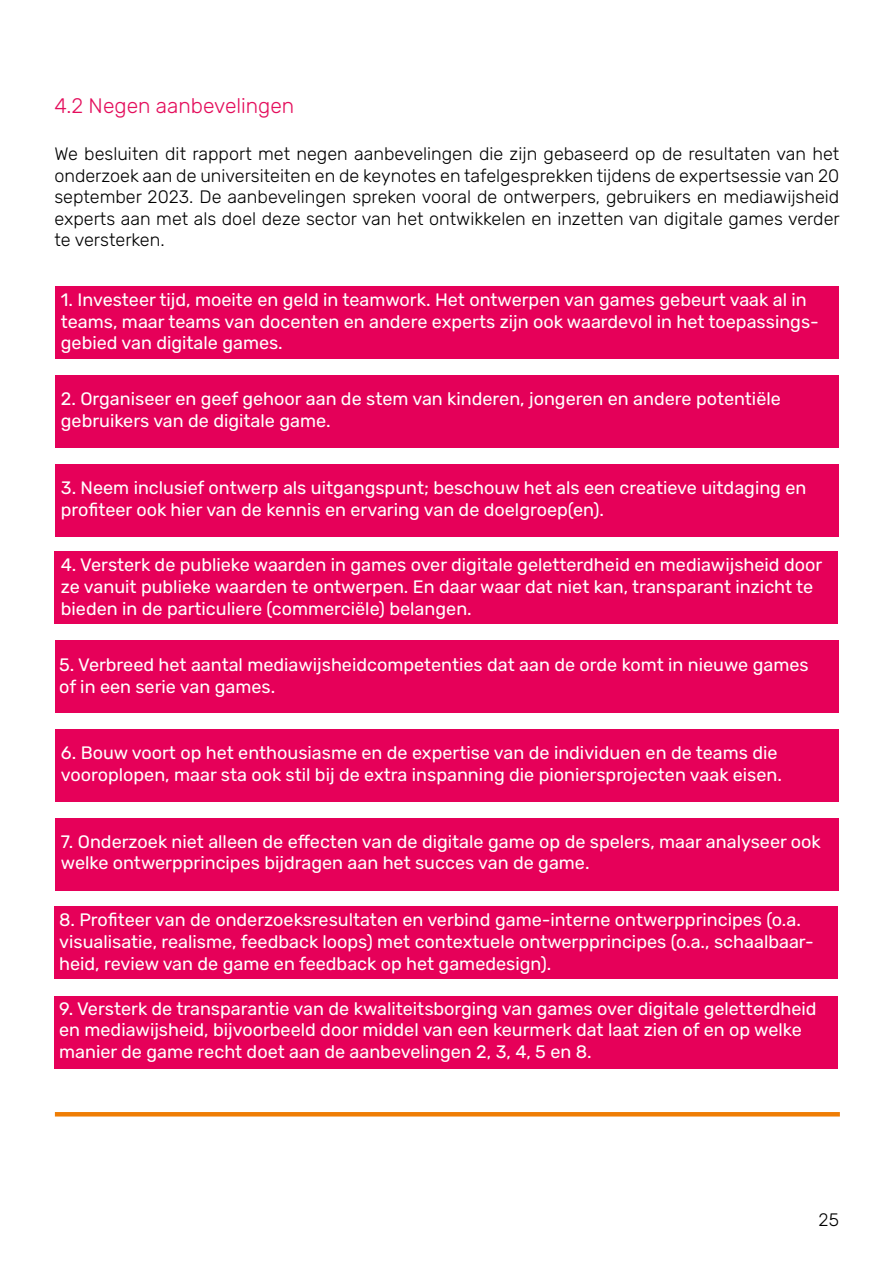
<style>
.page{position:relative;width:893px;height:1263px;background:#fff}
.page>*{position:absolute;margin:0;border:0;box-sizing:border-box;transform-origin:0 0}
.t1{font:300 21px "Rubik";color:#e40e5c}
.t2{font:18px/21.6px "Rubik";color:#fff}
.t3{font:300 18px/21.6px "Rubik";color:#000;text-align:justify}
</style>
<div class="page">
<div style="left:54px;top:551px;width:784px;height:72px;background:#e60059"></div>
<div style="left:55px;top:640px;width:784px;height:73px;background:#e60059"></div>
<div style="left:55px;top:729px;width:784px;height:73px;background:#e60059"></div>
<div style="left:55px;top:818px;width:784px;height:72px;background:#e60059"></div>
<div style="left:54px;top:906px;width:784px;height:73px;background:#e60059"></div>
<div style="left:54px;top:996px;width:784px;height:72px;background:#e60059"></div>
<div style="left:55px;top:286px;width:783px;height:73px;background:#e60059"></div>
<div style="left:56px;top:375px;width:783px;height:73px;background:#e40059"></div>
<div style="left:56px;top:465px;width:783px;height:72px;background:#e60059"></div>
<hr style="left:55px;top:1112px;width:785px;height:4px;background:#ef7d04">
<p class="t1" style="left:54px;top:94px;width:241px">4.2 Negen aanbevelingen</p>
<p class="t3" style="left:54px;top:143px;width:787px">We besluiten dit rapport met negen aanbevelingen die zijn gebaseerd op de resultaten van het onderzoek aan de universiteiten en de keynotes en tafelgesprekken tijdens de expertsessie van 20 september 2023. De aanbevelingen spreken vooral de ontwerpers, gebruikers en mediawijsheid experts aan met als doel deze sector van het ontwikkelen en inzetten van digitale games verder te versterken.</p>
<p class="t2" style="left:61px;top:290px;width:759px">1. Investeer tijd, moeite en geld in teamwork. Het ontwerpen van games gebeurt vaak al in teams, maar teams van docenten en andere experts zijn ook waardevol in het toepassings&shy;gebied van digitale games.</p>
<p class="t2" style="left:61px;top:388px;width:721px">2. Organiseer en geef gehoor aan de stem van kinderen, jongeren en andere potentiële gebruikers van de digitale game.</p>
<p class="t2" style="left:61px;top:478px;width:747px">3. Neem inclusief ontwerp als uitgangspunt; beschouw het als een creatieve uitdaging en profiteer ook hier van de kennis en ervaring van de doelgroep(en).</p>
<p class="t2" style="left:61px;top:555px;width:763px">4. Versterk de publieke waarden in games over digitale geletterdheid en mediawijsheid door ze vanuit publieke waarden te ontwerpen. En daar waar dat niet kan, transparant inzicht te bieden in de particuliere (commerciële) belangen.</p>
<p class="t2" style="left:59px;top:655px;width:751px">5. Verbreed het aantal mediawijsheidcompetenties dat aan de orde komt in nieuwe games of in een serie van games.</p>
<p class="t2" style="left:61px;top:743px;width:723px">6. Bouw voort op het enthousiasme en de expertise van de individuen en de teams die vooroplopen, maar sta ook stil bij de extra inspanning die pioniersprojecten vaak eisen.</p>
<p class="t2" style="left:61px;top:831px;width:761px">7. Onderzoek niet alleen de effecten van de digitale game op de spelers, maar analyseer ook welke ontwerpprincipes bijdragen aan het succes van de game.</p>
<p class="t2" style="left:59px;top:910px;width:756px">8. Profiteer van de onderzoeksresultaten en verbind game-interne ontwerpprincipes (o.a. visualisatie, realisme, feedback loops) met contextuele ontwerpprincipes (o.a., schaalbaar&shy;heid, review van de game en feedback op het gamedesign).</p>
<p class="t2" style="left:59px;top:998px;width:759px">9. Versterk de transparantie van de kwaliteitsborging van games over digitale geletterdheid en mediawijsheid, bijvoorbeeld door middel van een keurmerk dat laat zien of en op welke manier de game recht doet aan de aanbevelingen 2, 3, 4, 5 en 8.</p>
<p class="t3" style="left:819px;top:1209px;width:22px">25</p>
</div>
